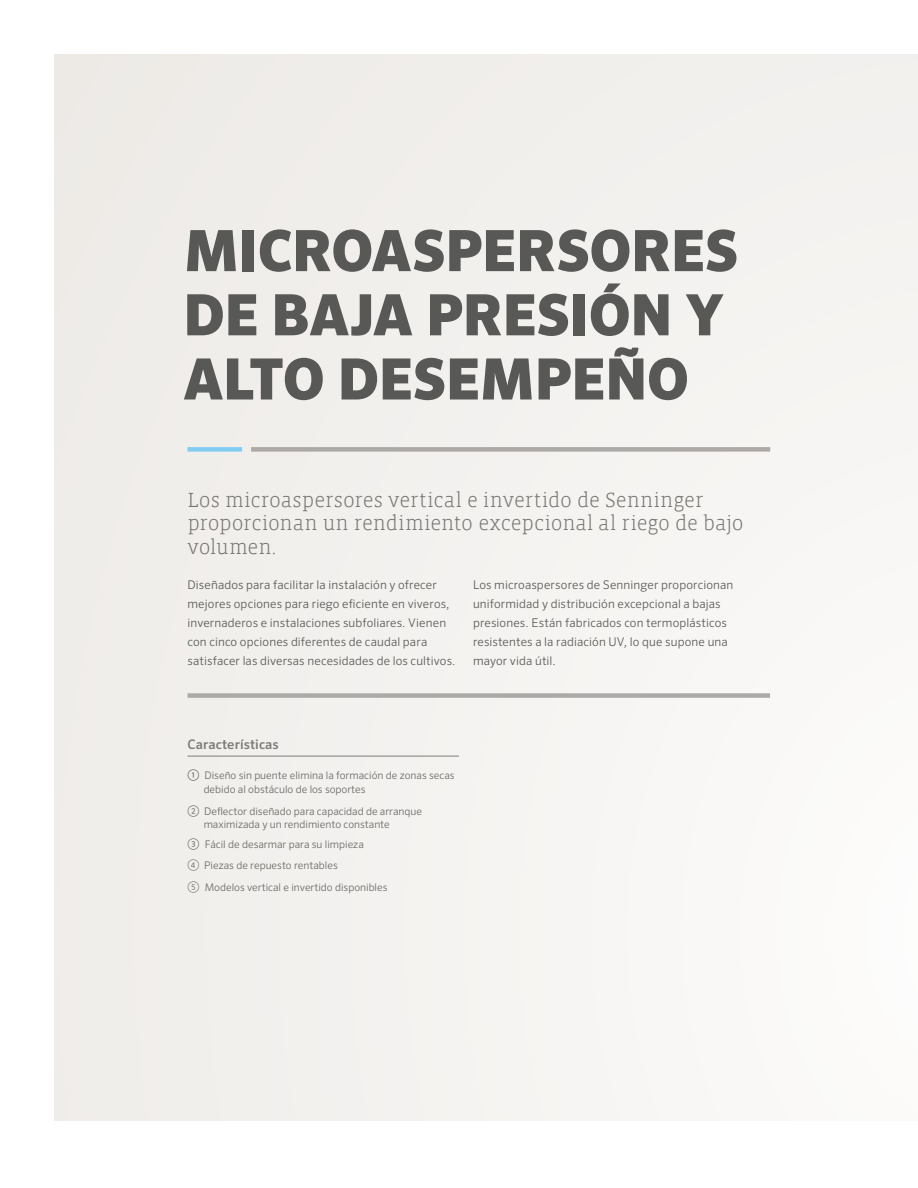
<style>
.page{position:relative;width:918px;height:1188px;background:#fff}
.page>*{position:absolute;margin:0;border:0;box-sizing:border-box;transform-origin:0 0}
.t1{font:900 57px/64.2px "Sero Pro";letter-spacing:-.005em;color:#585956}
.t2{font:300 21px/23.2px "Vista Slab";color:#777572}
.t3{font:500 13.2px "Sero Pro";letter-spacing:.01em;color:#7e7c79}
.t4{font:300 12px/19.2px "Sero Pro";letter-spacing:.01em;color:#585956}
.t5{font:300 10.5px/13.5px "Sero Pro";color:#6a6966}
.s1{font-weight:400;font-size:12px;color:#585956}
.s2{font-size:12px;color:#585956}
.s3{font-size:12px}
</style>
<div class="page">
<div style="left:54px;top:54px;width:864px;height:1066px;background:#f3f1ef"></div>
<div style="left:188px;top:693px;width:582px;height:5px;background:#aca9a7"></div>
<div style="left:251px;top:447px;width:519px;height:5px;background:#aca9a7"></div>
<div style="left:188px;top:447px;width:54px;height:5px;background:#81cdf2"></div>
<hr style="left:188px;top:756px;width:271px;height:1px;background:#7e7c79">
<h1 class="t1" style="left:183px;top:220px;width:556px">MICROASPERSORES<br>DE BAJA PRESIÓN Y<br>ALTO DESEMPEÑO</h1>
<h2 class="t2" style="left:188px;top:489px;width:558px">Los microaspersores vertical e invertido de Senninger proporcionan un rendimiento excepcional al riego de bajo volumen.</h2>
<p class="t4" style="left:188px;top:575px;width:270px">Diseñados para facilitar la instalación y ofrecer mejores opciones para riego eficiente en viveros, invernaderos e instalaciones subfoliares. Vienen con cinco opciones diferentes de caudal para satisfacer las diversas necesidades de los cultivos.</p>
<p class="t4" style="left:473px;top:575px;width:262px">Los microaspersores de Senninger proporcionan uniformidad y distribución excepcional a bajas presiones. Están fabricados con termoplásticos resistentes a la radiación UV, lo que supone una mayor vida útil.</p>
<p class="t3" style="left:188px;top:737px;width:93px">Características</p>
<p class="t5" style="left:204px;top:769px;width:252px;text-indent:-16px"><span class="s1">①</span> Diseño sin puente elimina la formación de zonas secas debido al obstáculo de los soportes</p>
<p class="t5" style="left:204px;top:804px;width:220px;text-indent:-16px"><span class="s2">②</span> Deflector diseñado para capacidad de arranque maximizada y un rendimiento constante</p>
<p class="t5" style="left:188px;top:833px;width:202px;line-height:21.8px"><span class="s2">③</span> Fácil de desarmar para su limpieza<br><span class="s3">④</span> Piezas de repuesto rentables<br><span class="s3">⑤</span> Modelos vertical e invertido disponibles</p>
</div>
